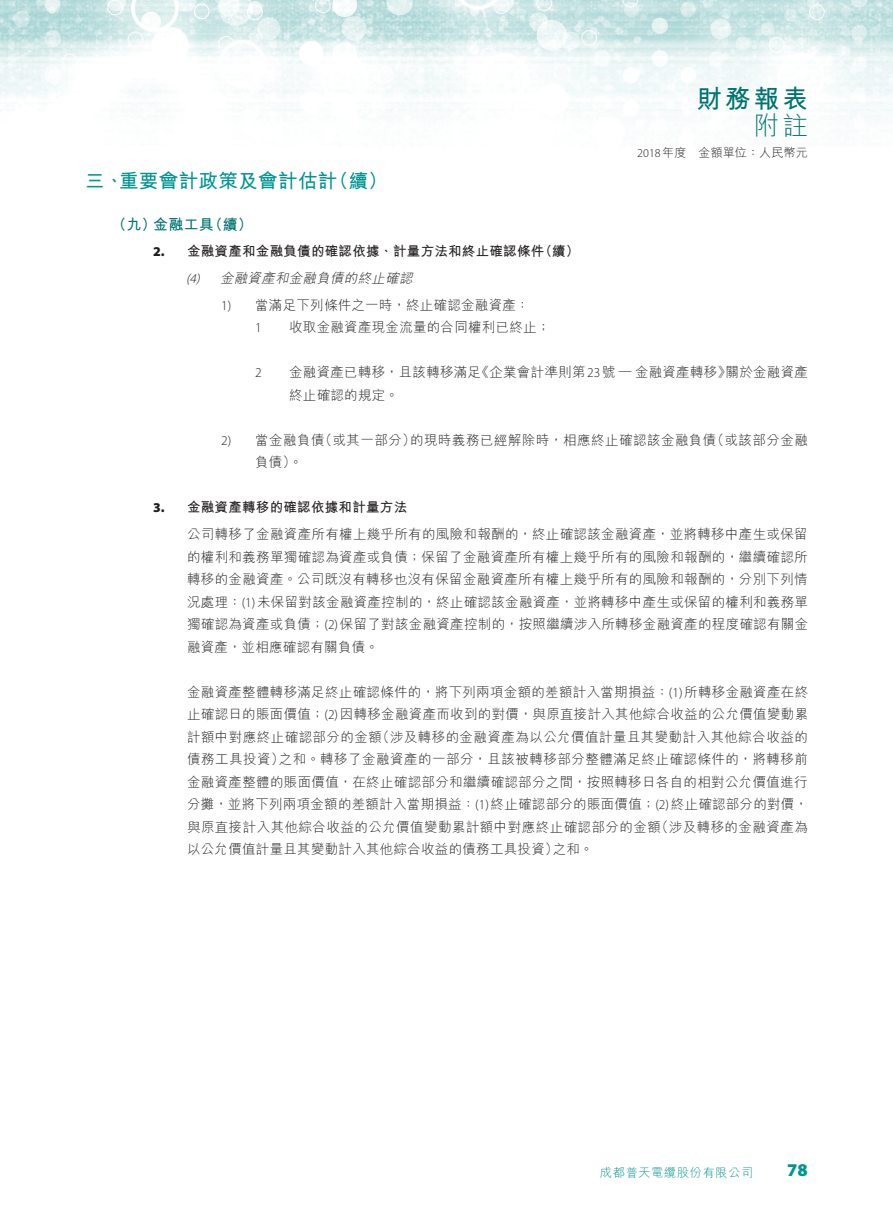
<style>
.page{position:relative;width:893px;height:1212px;background:#fff}
.page>*{position:absolute;margin:0;border:0;box-sizing:border-box;transform-origin:0 0}
.t1{font:700 25.5px "M Hei HK";color:#00736e}
.t2{font:300 25.5px "M Hei HK";color:#00736e}
._01_H1{font:700 19.5px "M Hei HK";letter-spacing:.02em;color:#009590}
.t3{font:900 18px "Myriad Pro";color:#009590}
._02_H2{font:700 15px "M Hei HK";color:#00736e}
._00_txt{font:300 13.5px/22.5px "M Hei HK";letter-spacing:.02em;color:#231f20}
._03_H3{font:700 13.5px "M Hei HK";letter-spacing:.02em;color:#231f20}
._04_H4{font:italic 300 13.5px "M Hei HK";color:#231f20}
._00_txt-2{font:300 13.5px "Myriad Pro";color:#231f20}
._03_H3-2{font:900 13.5px "Myriad Pro";color:#231f20}
._04_H4-2{font:italic 300 13.5px "Myriad Pro";color:#231f20}
.t4{font:300 12px "M Hei HK";letter-spacing:.07em;color:#009590}
.t5{font:300 12px "M Hei HK";letter-spacing:.02em;color:#231f20}
.t6{font:300 12px "Myriad Pro";color:#231f20}
.s1{font-family:"M Hei HK"}
.s2{font-family:"Myriad Pro"}
</style>
<div class="page">
<img style="left:0;top:0;width:893px;height:121px">
<p class="_01_H1" style="left:119px;top:166px;width:220px">重要會計政策及會計估計</p>
<p class="_01_H1" style="left:329px;top:166px;width:60px">（續(</p>
<p class="_01_H1" style="left:85px;top:166px;width:40px">三、</p>
<p class="_02_H2" style="left:153px;top:213px;width:62px">金融工具</p>
<p class="_02_H2" style="left:112px;top:213px;width:46px">（九）</p>
<p class="_02_H2" style="left:208px;top:213px;width:46px">（續(</p>
<p class="_03_H3-2" style="left:153px;top:243px;width:13px">2.</p>
<p class="_03_H3" style="left:187px;top:241px;width:359px">金融資產和金融負債的確認依據、計量方法和終止確認條件</p>
<p class="_03_H3" style="left:539px;top:241px;width:42px">（續(</p>
<p class="_04_H4-2" style="left:186px;top:270px;width:19px">)4(</p>
<p class="_04_H4" style="left:220px;top:271px;width:197px">金融資產和金融負債的終止確認</p>
<p class="_00_txt-2" style="left:221px;top:297px;width:12px">)1</p>
<p class="_00_txt" style="left:255px;top:293px;width:276px">當滿足下列條件之一時，終止確認金融資產：</p>
<p class="_00_txt-2" style="left:255px;top:320px;width:8px">1</p>
<p class="_00_txt" style="left:289px;top:316px;width:263px">收取金融資產現金流量的合同權利已終止;</p>
<p class="t6" style="left:637px;top:146px;width:51px">2018<span class="s1">年度</span></p>
<h1 class="t1" style="left:697px;top:80px;width:113px">財務報表</h1>
<h1 class="t2" style="left:754px;top:112px;width:56px">附註</h1>
<p class="t5" style="left:698px;top:147px;width:111px">金額單位：人民幣元</p>
<p class="_03_H3-2" style="left:153px;top:499px;width:13px">3.</p>
<p class="_00_txt-2" style="left:221px;top:432px;width:12px">)2</p>
<p class="_00_txt-2" style="left:255px;top:365px;width:8px">2</p>
<p class="_00_txt" style="left:476px;top:361px;width:141px">《企業會計準則第<span class="s2">23</span>號</p>
<p class="_00_txt" style="left:289px;top:361px;width:193px">金融資產已轉移，且該轉移滿足</p>
<p class="_00_txt" style="left:635px;top:361px;width:97px">金融資產轉移》</p>
<p class="_00_txt" style="left:726px;top:361px;width:84px">關於金融資產</p>
<p class="_00_txt-2" style="left:618px;top:363px;width:15px">—</p>
<p class="_00_txt" style="left:289px;top:383px;width:111px">終止確認的規定。</p>
<p class="_00_txt" style="left:319px;top:428px;width:98px">（或其一部分）</p>
<p class="_00_txt" style="left:711px;top:428px;width:99px">（或該部分金融</p>
<p class="_00_txt" style="left:410px;top:428px;width:308px">的現時義務已經解除時，相應終止確認該金融負債</p>
<p class="_00_txt" style="left:255px;top:428px;width:71px">當金融負債</p>
<p class="_00_txt" style="left:255px;top:451px;width:49px">負債。(</p>
<p class="_03_H3" style="left:187px;top:497px;width:222px">金融資產轉移的確認依據和計量方法</p>
<p class="_00_txt" style="left:187px;top:523px;width:623px;text-align:justify">公司轉移了金融資產所有權上幾乎所有的風險和報酬的，終止確認該金融資產，並將轉移中產生或保留的權利和義務單獨確認為資產或負債；保留了金融資產所有權上幾乎所有的風險和報酬的，繼續確認所轉移的金融資產。公司既沒有轉移也沒有保留金融資產所有權上幾乎所有的風險和報酬的，分別下列情況處理： <span class="s2">)1(</span> 未保留對該金融資產控制的，終止確認該金融資產，並將轉移中產生或保留的權利和義務單獨確認為資產或負債；<span class="s2">( )2</span> 保留了對該金融資產控制的，按照繼續涉入所轉移金融資產的程度確認有關金融資產，並相應確認有關負債。</p>
<p class="_00_txt" style="left:187px;top:680px;width:623px;text-align:right">金融資產整體轉移滿足終止確認條件的，將下列兩項金額的差額計入當期損益： <span class="s2">)1(</span> 所轉移金融資產在終止確認日的賬面價值；<span class="s2">( )2</span> 因轉移金融資產而收到的對價，與原直接計入其他綜合收益的公允價值變動累（涉及轉移的金融資產為以公允價值計量且其變動計入其他綜合收益的</p>
<p class="_00_txt" style="left:279px;top:725px;width:531px;text-indent:-92px">計額中對應終止確認部分的金額<br>之和。轉移了金融資產的一部分，且該被轉移部分整體滿足終止確認條件的，將轉移前</p>
<p class="_00_txt" style="left:187px;top:748px;width:99px">債務工具投資）</p>
<p class="_00_txt" style="left:187px;top:770px;width:622px">金融資產整體的賬面價值，在終止確認部分和繼續確認部分之間，按照轉移日各自的相對公允價值進行</p>
<p class="_00_txt" style="left:187px;top:793px;width:622px">分攤，並將下列兩項金額的差額計入當期損益： <span class="s2">)1(</span> 終止確認部分的賬面價值；<span class="s2">( )2</span> 終止確認部分的對價，</p>
<p class="_00_txt" style="left:655px;top:815px;width:154px">（涉及轉移的金融資產為</p>
<p class="_00_txt" style="left:553px;top:815px;width:110px;text-indent:-366px">與原直接計入其他綜合收益的公允價值變動累計額中對應終止確認部分的金額之和。</p>
<p class="_00_txt" style="left:187px;top:838px;width:373px">以公允價值計量且其變動計入其他綜合收益的債務工具投資）</p>
<p class="t4" style="left:600px;top:1166px;width:155px">成都普天電纜股份有限公司</p>
<h3 class="t3" style="left:787px;top:1158px;width:22px">78</h3>
</div>
